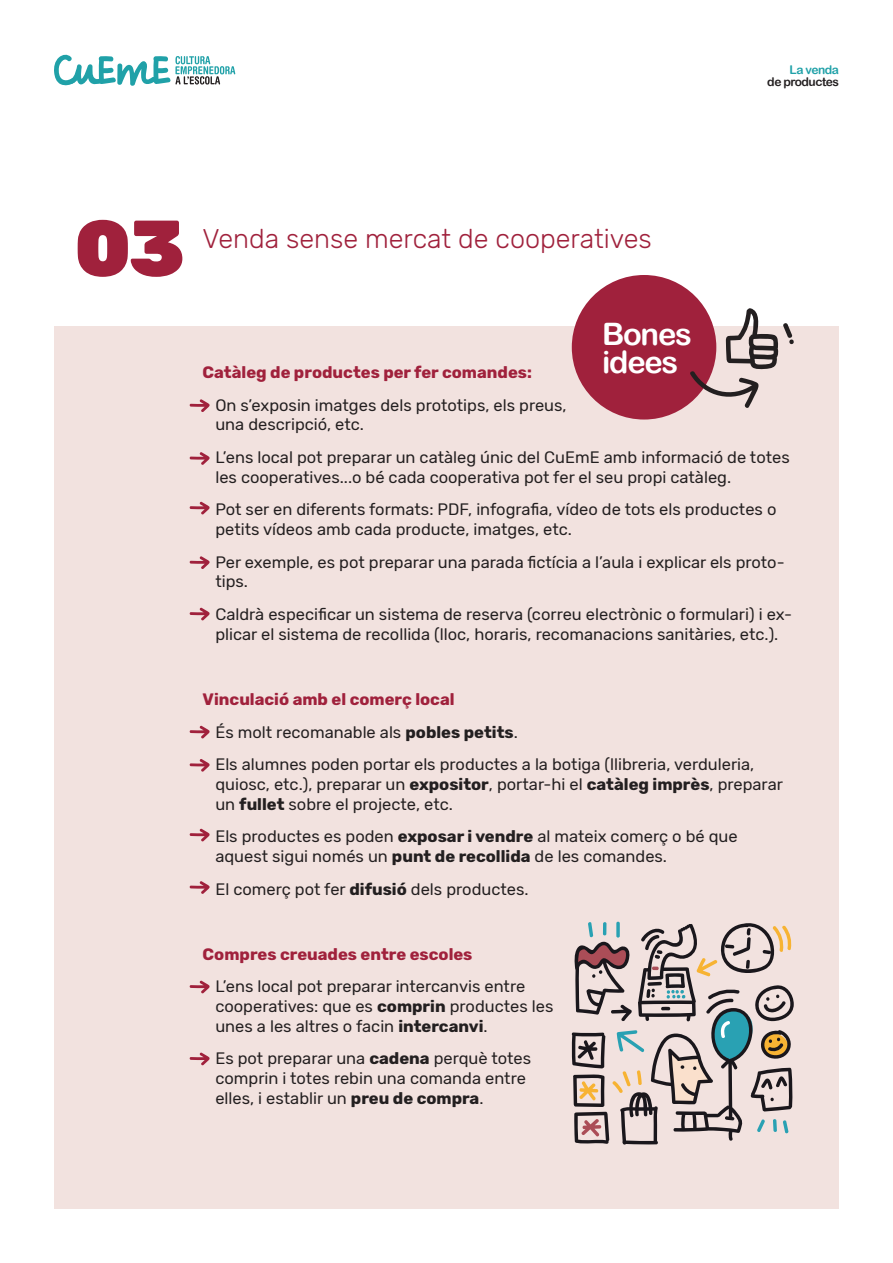
<style>
.page{position:relative;width:893px;height:1263px;background:#fff}
.page>*{position:absolute;margin:0;border:0;box-sizing:border-box;transform-origin:0 0}
.t1{font:900 79.2px "Rubik";color:#a0213c}
.t2{font:30.9px/28.5px "Arial Rounded MT Bold";letter-spacing:-.04em;color:#fff}
.t3{font:300 27px "Rubik";color:#a0213c}
.t4{font:16.5px/19.8px "Rubik";color:#231f20}
.t5{font:700 16.5px "Rubik";color:#a0213c}
.t6{font:12px "Arial Rounded MT Bold";letter-spacing:-.04em;color:#231f20}
.t7{font:12px "Arial Rounded MT Bold";letter-spacing:-.04em;color:#20a1a8}
.s1{font-weight:700;color:#a0213c}
.s2{font-weight:700}
</style>
<div class="page">
<svg style="left:54px;top:54px;width:181px;height:32px"></svg>
<div style="left:54px;top:326px;width:785px;height:883px;background:#f2e2df"></div>
<svg style="left:189px;top:399px;width:21px;height:13px"></svg>
<svg style="left:189px;top:501px;width:21px;height:14px"></svg>
<svg style="left:189px;top:607px;width:21px;height:14px"></svg>
<svg style="left:189px;top:452px;width:21px;height:13px"></svg>
<svg style="left:189px;top:556px;width:21px;height:13px"></svg>
<svg style="left:189px;top:881px;width:21px;height:13px"></svg>
<svg style="left:189px;top:1052px;width:21px;height:14px"></svg>
<svg style="left:189px;top:980px;width:21px;height:14px"></svg>
<svg style="left:189px;top:759px;width:21px;height:13px"></svg>
<svg style="left:189px;top:725px;width:21px;height:14px"></svg>
<svg style="left:189px;top:828px;width:21px;height:14px"></svg>
<div style="left:572px;top:275px;width:144px;height:144px;background:#a0213c;border-radius:50%"></div>
<svg style="left:689px;top:308px;width:105px;height:100px"></svg>
<svg style="left:571px;top:921px;width:223px;height:224px"></svg>
<p class="t7" style="left:790px;top:62px;width:51px">La venda</p>
<p class="t6" style="left:767px;top:74px;width:73px">de productes</p>
<h1 class="t1" style="left:74px;top:201px;width:112px">03</h1>
<h3 class="t3" style="left:203px;top:223px;width:451px">Venda sense mercat de cooperatives</h3>
<h2 class="t2" style="left:602px;top:319px;width:91px">Bones idees</h2>
<p class="t5" style="left:203px;top:363px;width:331px">Catàleg de productes per fer comandes:</p>
<p class="t4" style="left:215px;top:395px;width:353px">On s’exposin imatges dels prototips, els preus, una descripció, etc.</p>
<p class="t4" style="left:215px;top:448px;width:576px">L’ens local pot preparar un catàleg únic del CuEmE amb informació de totes les cooperatives...o bé cada cooperativa pot fer el seu propi catàleg.</p>
<p class="t4" style="left:215px;top:500px;width:563px">Pot ser en diferents formats: PDF, infografia, vídeo de tots els productes o petits vídeos amb cada producte, imatges, etc.</p>
<p class="t4" style="left:215px;top:552px;width:571px">Per exemple, es pot preparar una parada fictícia a l’aula i explicar els proto&shy;tips.</p>
<p class="t4" style="left:215px;top:605px;width:578px">Caldrà especificar un sistema de reserva (correu electrònic o formulari) i ex&shy;plicar el sistema de recollida (lloc, horaris, recomanacions sanitàries, etc.).</p>
<p class="t4" style="left:215px;top:683px;width:540px;line-height:32.5px;text-indent:-13px"><span class="s1">Vinculació amb el comerç local<br></span>És molt recomanable als <span class="s2">pobles petits</span>.<br>Els alumnes poden portar els productes a la botiga (llibreria, verduleria,</p>
<p class="t4" style="left:215px;top:775px;width:569px">quiosc, etc.), preparar un <span class="s2">expositor</span>, portar-hi el <span class="s2">catàleg imprès</span>, preparar un <span class="s2">fullet</span> sobre el projecte, etc.</p>
<p class="t4" style="left:215px;top:827px;width:524px">Els productes es poden <span class="s2">exposar i vendre</span> al mateix comerç o bé que aquest sigui només un <span class="s2">punt de recollida</span> de les comandes.</p>
<p class="t4" style="left:215px;top:879px;width:315px">El comerç pot fer <span class="s2">difusió</span> dels productes.</p>
<p class="t5" style="left:203px;top:944px;width:271px">Compres creuades entre escoles</p>
<p class="t4" style="left:215px;top:977px;width:340px">L’ens local pot preparar intercanvis entre cooperatives: que es <span class="s2">comprin</span> productes les unes a les altres o facin <span class="s2">intercanvi</span>.</p>
<p class="t4" style="left:215px;top:1049px;width:317px">Es pot preparar una <span class="s2">cadena</span> perquè totes comprin i totes rebin una comanda entre elles, i establir un <span class="s2">preu de compra</span>.</p>
</div>
